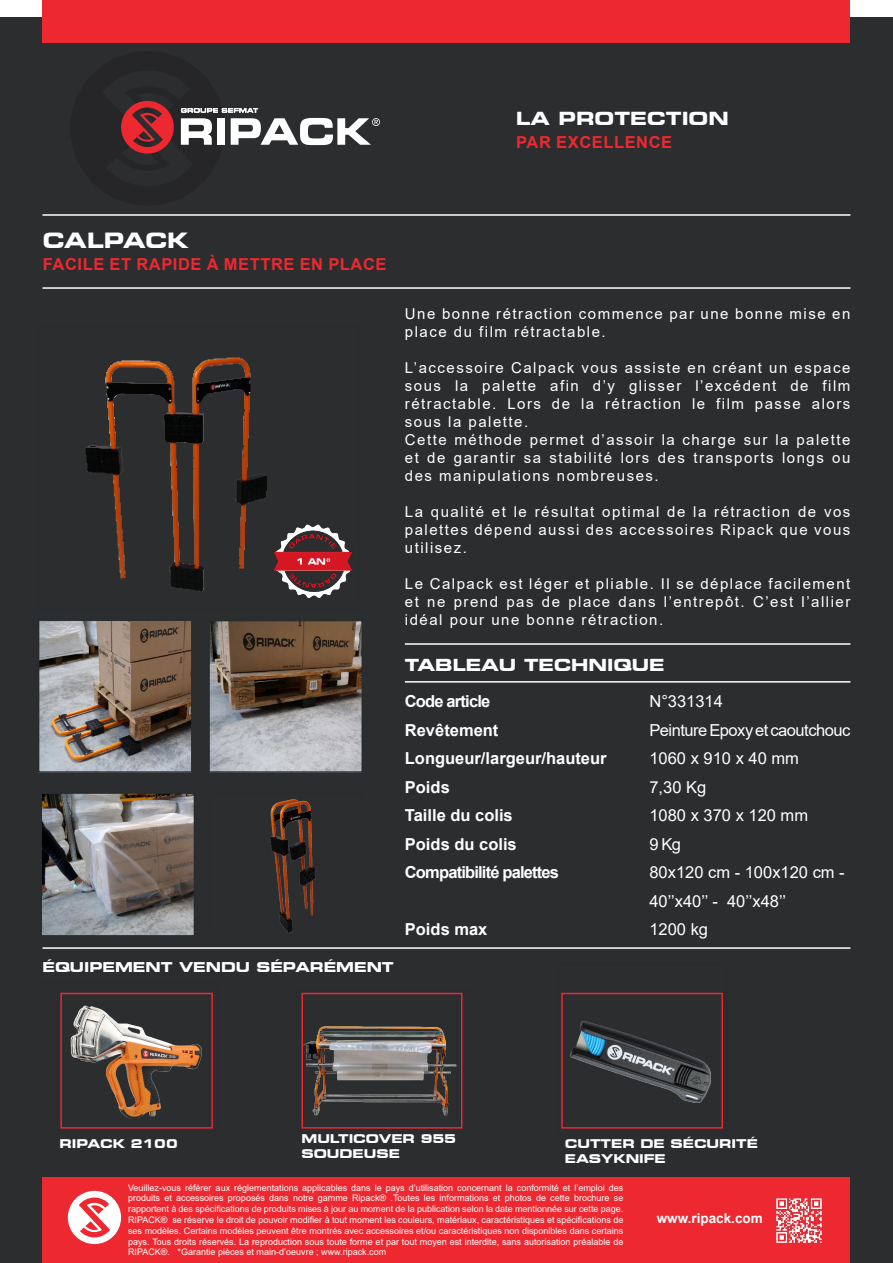
<style>
.page{position:relative;width:893px;height:1263px;background:#fff}
.page>*{position:absolute;margin:0;border:0;box-sizing:border-box;transform-origin:0 0}
.t1{font:700 expanded 21px "Square 721 BT";letter-spacing:-.01em;color:#fff}
.t2{font:700 expanded 18px "Square 721 BT";color:#fff}
.t3{font:16.5px/28.5px "Arial";color:#fff}
.t4{font:700 16.5px "Arial";color:#fff}
.t5{font:700 16.5px "Arial";letter-spacing:.035em;color:#ee2830}
.t6{font:700 16.5px "Arial";letter-spacing:-.05em;color:#fff}
.t7{font:16.5px "Arial";letter-spacing:-.03em;color:#fff}
.t8{font:700 expanded 16.5px "Square 721 BT";color:#fff}
.t9{font:15px/18px "Arial";letter-spacing:.1em;color:#fff;text-align:justify}
.t10{font:700 expanded 13.5px "Square 721 BT";color:#fff}
.t11{font:700 13.5px "Arial";color:#fff}
.t12{font:700 expanded 12px "Square 721 BT";color:#fff}
.t13{font:9px/10.8px "Arial";color:#fff;text-align:justify}
</style>
<div class="page">
<div style="left:0;top:17px;width:893px;height:1246px;background:#2b2d2f"></div>
<svg style="left:70px;top:51px;width:310px;height:155px;background:#3e383a"></svg>
<div style="left:43px;top:1178px;width:807px;height:85px;background:#ee2830"></div>
<div style="left:43px;top:0;width:807px;height:43px;background:#ee2830"></div>
<hr style="left:43px;top:214px;width:807px;height:2px;background:#fff">
<hr style="left:43px;top:287px;width:807px;height:2px;background:#fff">
<hr style="left:405px;top:681px;width:445px;height:2px;background:#fff">
<hr style="left:405px;top:643px;width:445px;height:2px;background:#fff">
<hr style="left:43px;top:947px;width:807px;height:2px;background:#fff">
<img style="left:247px;top:795px;width:95px;height:138px">
<div style="left:208px;top:792px;width:155px;height:144px;border:2px solid #2a2d30"></div>
<img style="left:47px;top:329px;width:263px;height:277px">
<div style="left:38px;top:326px;width:322px;height:283px;border:2px solid #2a2d30"></div>
<img style="left:43px;top:795px;width:149px;height:138px">
<div style="left:40px;top:792px;width:155px;height:144px;border:2px solid #2a2d30"></div>
<div style="left:301px;top:993px;width:161px;height:135px;border:2px solid #ee2831"></div>
<img style="left:45px;top:985px;width:170px;height:143px">
<div style="left:42px;top:982px;width:176px;height:149px;border:2px solid #2a2d30"></div>
<img style="left:299px;top:1002px;width:160px;height:123px">
<div style="left:296px;top:990px;width:179px;height:144px;border:2px solid #2a2d30"></div>
<svg style="left:68px;top:1191px;width:53px;height:53px"></svg>
<img style="left:776px;top:1198px;width:46px;height:45px">
<img style="left:211px;top:623px;width:149px;height:147px">
<div style="left:208px;top:620px;width:155px;height:153px;border:2px solid #2a2d30"></div>
<img style="left:41px;top:622px;width:149px;height:148px">
<div style="left:38px;top:619px;width:155px;height:154px;border:2px solid #2a2d30"></div>
<img style="left:260px;top:510px;width:100px;height:99px">
<img style="left:561px;top:981px;width:163px;height:150px">
<div style="left:558px;top:963px;width:169px;height:171px;border:2px solid #2a2d30"></div>
<p class="t2" style="left:516px;top:108px;width:214px">LA PROTECTION</p>
<p class="t5" style="left:516px;top:130px;width:158px">PAR EXCELLENCE</p>
<p class="t1" style="left:43px;top:227px;width:148px">CALPACK</p>
<p class="t5" style="left:43px;top:253px;width:345px">FACILE ET RAPIDE À METTRE EN PLACE</p>
<p class="t9" style="left:405px;top:304px;width:447px">Une bonne rétraction commence par une bonne mise en place du film rétractable.</p>
<p class="t9" style="left:405px;top:358px;width:447px">L’accessoire Calpack vous assiste en créant un espace sous la palette afin d’y glisser l’excédent de film rétractable. Lors de la rétraction le film passe alors sous la palette.</p>
<p class="t9" style="left:405px;top:430px;width:447px">Cette méthode permet d’assoir la charge sur la palette et de garantir sa stabilité lors des transports longs ou des manipulations nombreuses.</p>
<p class="t9" style="left:405px;top:502px;width:447px">La qualité et le résultat optimal de la rétraction de vos palettes dépend aussi des accessoires Ripack que vous utilisez.</p>
<p class="t9" style="left:405px;top:574px;width:447px">Le Calpack est léger et pliable. Il se déplace facilement et ne prend pas de place dans l’entrepôt. C’est l’allier idéal pour une bonne rétraction.</p>
<p class="t10" style="left:43px;top:959px;width:353px">ÉQUIPEMENT VENDU SÉPARÉMENT</p>
<p class="t8" style="left:405px;top:655px;width:261px">TABLEAU TECHNIQUE</p>
<p class="t6" style="left:405px;top:690px;width:87px">Code article</p>
<p class="t3" style="left:649px;top:687px;width:75px">N°331314</p>
<p class="t4" style="left:405px;top:718px;width:95px">Revêtement</p>
<p class="t7" style="left:649px;top:719px;width:202px">Peinture Epoxy et caoutchouc</p>
<p class="t4" style="left:405px;top:747px;width:203px">Longueur/largeur/hauteur</p>
<p class="t3" style="left:649px;top:744px;width:151px">1060 x 910 x 40 mm</p>
<p class="t4" style="left:405px;top:775px;width:46px">Poids</p>
<p class="t3" style="left:649px;top:773px;width:58px">7,30 Kg</p>
<p class="t4" style="left:405px;top:804px;width:109px">Taille du colis</p>
<p class="t3" style="left:649px;top:801px;width:160px">1080 x 370 x 120 mm</p>
<p class="t4" style="left:405px;top:832px;width:113px">Poids du colis</p>
<p class="t3" style="left:649px;top:830px;width:33px">9 Kg</p>
<p class="t6" style="left:405px;top:861px;width:156px">Compatibilité palettes</p>
<p class="t3" style="left:649px;top:858px;width:197px">80x120 cm - 100x120 cm -<br>40’’x40’’ - 40’’x48’’</p>
<p class="t4" style="left:405px;top:918px;width:84px">Poids max</p>
<p class="t3" style="left:649px;top:915px;width:60px">1200 kg</p>
<p class="t12" style="left:301px;top:1132px;width:156px">MULTICOVER 955</p>
<p class="t12" style="left:301px;top:1146px;width:100px">SOUDEUSE</p>
<p class="t12" style="left:565px;top:1136px;width:194px">CUTTER DE SÉCURITÉ</p>
<p class="t12" style="left:565px;top:1151px;width:102px">EASYKNIFE</p>
<p class="t13" style="left:128px;top:1182px;width:497px">Veuillez-vous référer aux réglementations applicables dans le pays d’utilisation concernant la conformité et l’emploi des produits et accessoires proposés dans notre gamme Ripack® .Toutes les informations et photos de cette brochure se rapportent à des spécifications de produits mises à jour au moment de la publication selon la date mentionnée sur cette page.<br>RIPACK® se réserve le droit de pouvoir modifier à tout moment les couleurs, matériaux, caractéristiques et spécifications de ses modèles. Certains modèles peuvent être montrés avec accessoires et/ou caractéristiques non disponibles dans certains pays. Tous droits réservés. La reproduction sous toute forme et par tout moyen est interdite, sans autorisation préalable de RIPACK®. *Garantie pièces et main-d’oeuvre ; www.ripack.com</p>
<p class="t12" style="left:59px;top:1136px;width:120px">RIPACK 2100</p>
<p class="t11" style="left:657px;top:1209px;width:108px">www.ripack.com</p>
</div>
